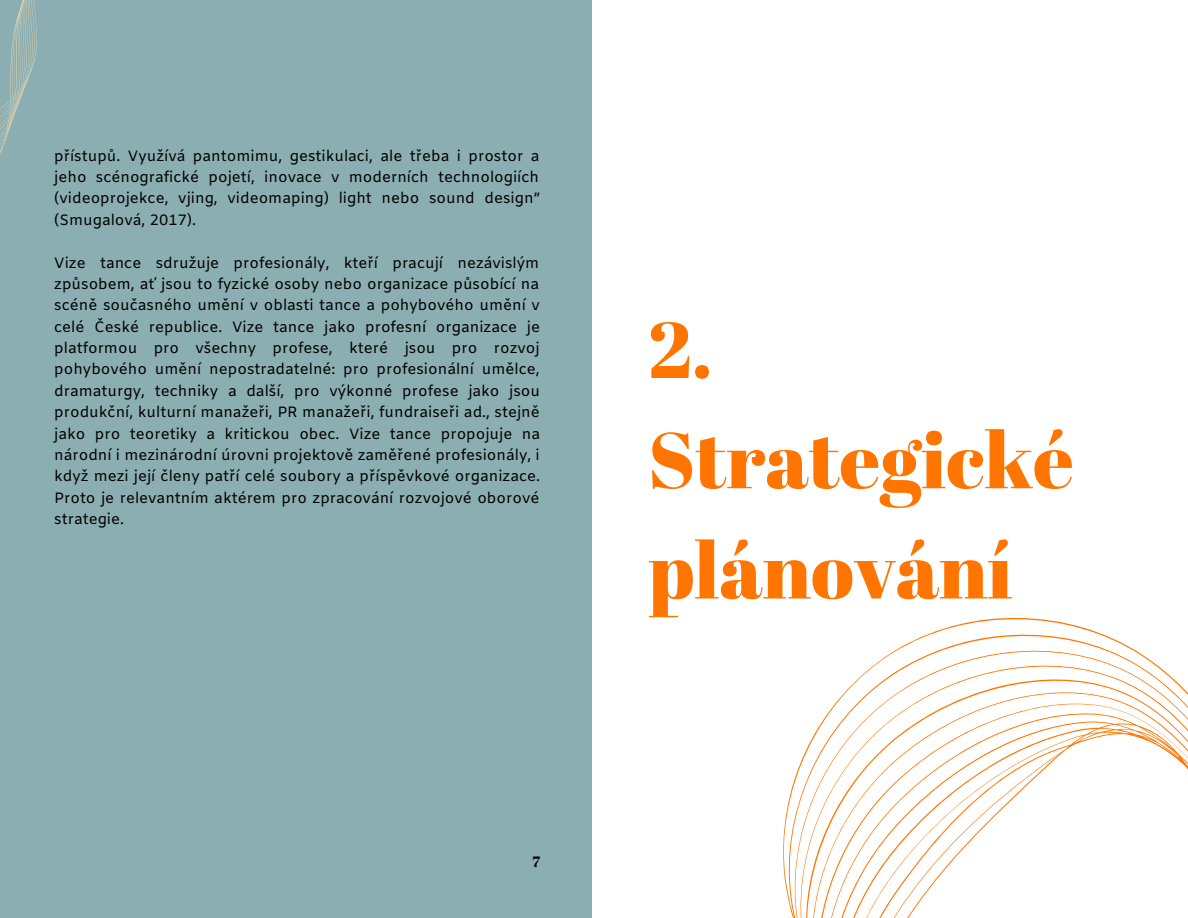
<style>
.page{position:relative;width:1188px;height:918px;background:#fff}
.page>*{position:absolute;margin:0;border:0;box-sizing:border-box;transform-origin:0 0}
.t1{font:78.75px/110.2px "Abril Fatface";color:#ff7500}
.t2{font:15px/21.3px "Amiko";color:#000;text-align:justify}
.t3{font:15px "Abril Fatface";color:#080505}
</style>
<div class="page">
<svg style="left:783px;top:618px;width:405px;height:300px"></svg>
<div style="left:0;top:0;width:592px;height:918px;background:#8baeb3"></div>
<svg style="left:0;top:0;width:103px;height:227px"></svg>
<p class="t2" style="left:54px;top:146px;width:487px">přístupů. Využívá pantomimu, gestikulaci, ale třeba i prostor a jeho scénografické pojetí, inovace v moderních technologiích (videoprojekce, vjing, videomaping) light nebo sound design” (Smugalová, 2017).</p>
<p class="t2" style="left:54px;top:253px;width:487px">Vize tance sdružuje profesionály, kteří pracují nezávislým způsobem, ať jsou to fyzické osoby nebo organizace působící na scéně současného umění v oblasti tance a pohybového umění v celé České republice. Vize tance jako profesní organizace je platformou pro všechny profese, které jsou pro rozvoj pohybového umění nepostradatelné: pro profesionální umělce, dramaturgy, techniky a další, pro výkonné profese jako jsou produkční, kulturní manažeři, PR manažeři, fundraiseři ad., stejně jako pro teoretiky a kritickou obec. Vize tance propojuje na národní i mezinárodní úrovni projektově zaměřené profesionály, i když mezi její členy patří celé soubory a příspěvkové organizace.<br>Proto je relevantním aktérem pro zpracování rozvojové oborové strategie.</p>
<p class="t3" style="left:533px;top:851px;width:9px">7</p>
<h1 class="t1" style="left:648px;top:293px;width:427px">2.<br>Strategické plánování</h1>
</div>
